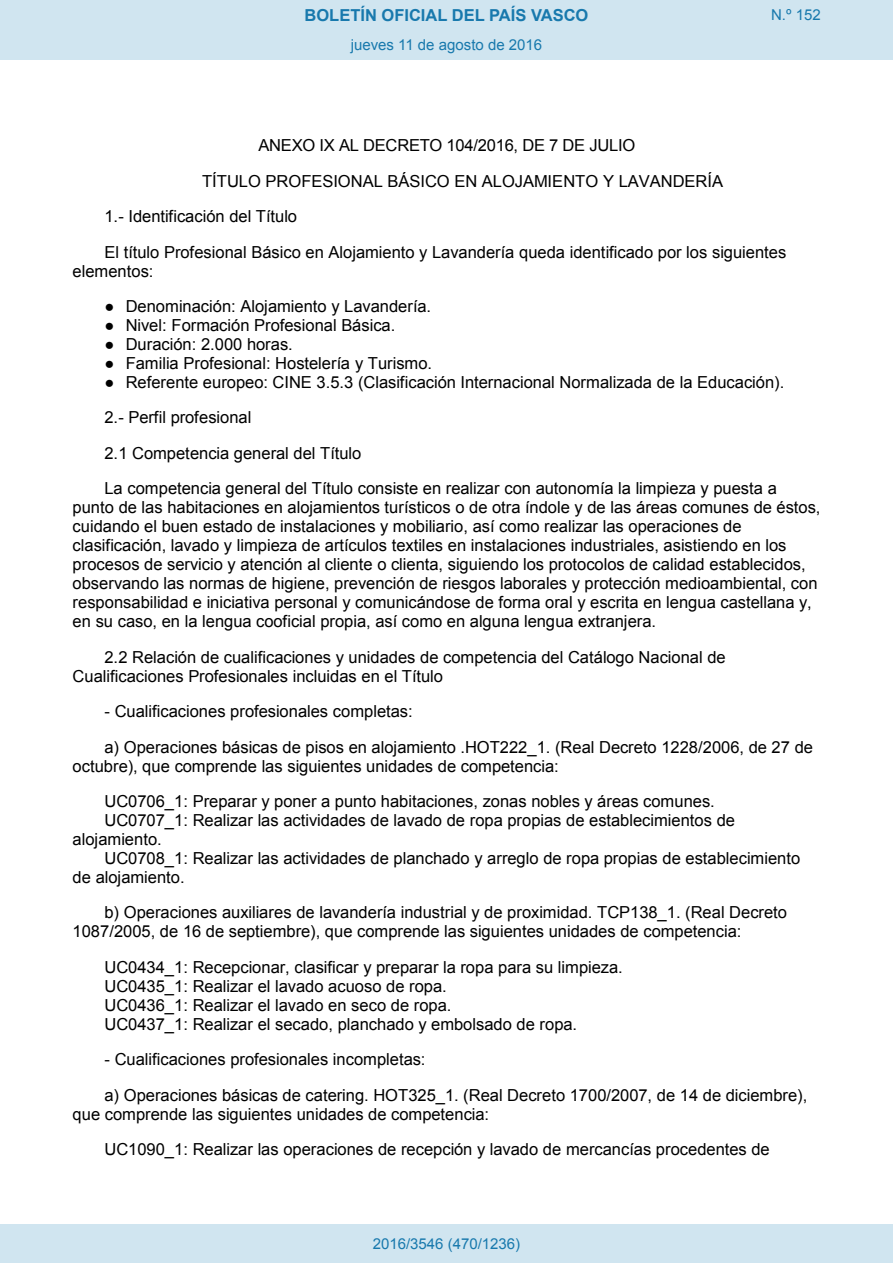
<style>
.page{position:relative;width:893px;height:1263px;background:#fff}
.page>*{position:absolute;margin:0;border:0;box-sizing:border-box;transform-origin:0 0}
.t1{font:16.5px/18.9px "Arial";color:#000}
.t2{font:700 16.5px "Arial";color:#1879ad}
.Paginacion_Centro{font:15px "Arial";color:#1879ad}
.s1{font-style:inherit}
</style>
<div class="page">
<div style="left:0;top:0;width:893px;height:60px;background:#d0e5f0"></div>
<div style="left:0;top:1225px;width:893px;height:38px;background:#d0e5f0"></div>
<p class="t2" style="left:305px;top:4px;width:285px">BOLETÍN OFICIAL DEL PAÍS VASCO</p>
<p class="Paginacion_Centro" style="left:771px;top:5px;width:51px">N.º 152</p>
<p class="Paginacion_Centro" style="left:351px;top:35px;width:193px">jueves 11 de agosto de 2016</p>
<p class="t1" style="left:258px;top:136px;width:378px">ANEXO IX AL DECRETO 104/2016, DE 7 DE JULIO</p>
<p class="t1" style="left:202px;top:172px;width:522px">TÍTULO PROFESIONAL BÁSICO EN ALOJAMIENTO Y LAVANDERÍA</p>
<p class="t1" style="left:104px;top:207px;width:194px">1.- Identificación del Título</p>
<p class="t1" style="left:104px;top:243px;width:683px">El título Profesional Básico en Alojamiento y Lavandería queda identificado por los siguientes</p>
<p class="t1" style="left:73px;top:262px;width:82px">elementos:</p>
<p class="t1" style="left:104px;top:297px;width:328px"><span class="s1">●</span> Denominación: Alojamiento y Lavandería.</p>
<p class="t1" style="left:104px;top:316px;width:292px"><span class="s1">●</span> Nivel: Formación Profesional Básica.</p>
<p class="t1" style="left:104px;top:335px;width:190px"><span class="s1">●</span> Duración: 2.000 horas.</p>
<p class="t1" style="left:104px;top:354px;width:329px"><span class="s1">●</span> Familia Profesional: Hostelería y Turismo.</p>
<p class="t1" style="left:104px;top:365px;width:681px;line-height:35.4px"><span class="s1">●</span> Referente europeo: CINE 3.5.3 (Clasificación Internacional Normalizada de la Educación).<br>2.- Perfil profesional<br>2.1 Competencia general del Título<br>La competencia general del Título consiste en realizar con autonomía la limpieza y puesta a</p>
<p class="t1" style="left:73px;top:498px;width:749px">punto de las habitaciones en alojamientos turísticos o de otra índole y de las áreas comunes de éstos, cuidando el buen estado de instalaciones y mobiliario, así como realizar las operaciones de clasificación, lavado y limpieza de artículos textiles en instalaciones industriales, asistiendo en los procesos de servicio y atención al cliente o clienta, siguiendo los protocolos de calidad establecidos, observando las normas de higiene, prevención de riesgos laborales y protección medioambiental, con responsabilidad e iniciativa personal y comunicándose de forma oral y escrita en lengua castellana y, en su caso, en la lengua cooficial propia, así como en alguna lengua extranjera.</p>
<p class="t1" style="left:73px;top:647px;width:655px;text-indent:32px">2.2 Relación de cualificaciones y unidades de competencia del Catálogo Nacional de<br>Cualificaciones Profesionales incluidas en el Título</p>
<p class="t1" style="left:104px;top:694px;width:710px;line-height:35.4px">- Cualificaciones profesionales completas:<br>a) Operaciones básicas de pisos en alojamiento .HOT222_1. (Real Decreto 1228/2006, de 27 de</p>
<p class="t1" style="left:104px;top:748px;width:612px;line-height:35.4px;text-indent:-32px">octubre), que comprende las siguientes unidades de competencia:<br>UC0706_1: Preparar y poner a punto habitaciones, zonas nobles y áreas comunes.</p>
<p class="t1" style="left:104px;top:811px;width:632px">UC0707_1: Realizar las actividades de lavado de ropa propias de establecimientos de</p>
<p class="t1" style="left:73px;top:830px;width:91px">alojamiento.</p>
<p class="t1" style="left:104px;top:849px;width:697px">UC0708_1: Realizar las actividades de planchado y arreglo de ropa propias de establecimiento</p>
<p class="t1" style="left:73px;top:868px;width:114px">de alojamiento.</p>
<p class="t1" style="left:73px;top:903px;width:716px;text-indent:32px">b) Operaciones auxiliares de lavandería industrial y de proximidad. TCP138_1. (Real Decreto<br>1087/2005, de 16 de septiembre), que comprende las siguientes unidades de competencia:</p>
<p class="t1" style="left:104px;top:958px;width:520px">UC0434_1: Recepcionar, clasificar y preparar la ropa para su limpieza.<br>UC0435_1: Realizar el lavado acuoso de ropa.<br>UC0436_1: Realizar el lavado en seco de ropa.<br>UC0437_1: Realizar el secado, planchado y embolsado de ropa.</p>
<p class="t1" style="left:104px;top:1042px;width:704px;line-height:35.4px">- Cualificaciones profesionales incompletas:<br>a) Operaciones básicas de catering. HOT325_1. (Real Decreto 1700/2007, de 14 de diciembre),</p>
<p class="t1" style="left:104px;top:1096px;width:667px;line-height:35.4px;text-indent:-32px">que comprende las siguientes unidades de competencia:<br>UC1090_1: Realizar las operaciones de recepción y lavado de mercancías procedentes de</p>
<p class="Paginacion_Centro" style="left:373px;top:1234px;width:149px">2016/3546 (470/1236)</p>
</div>
